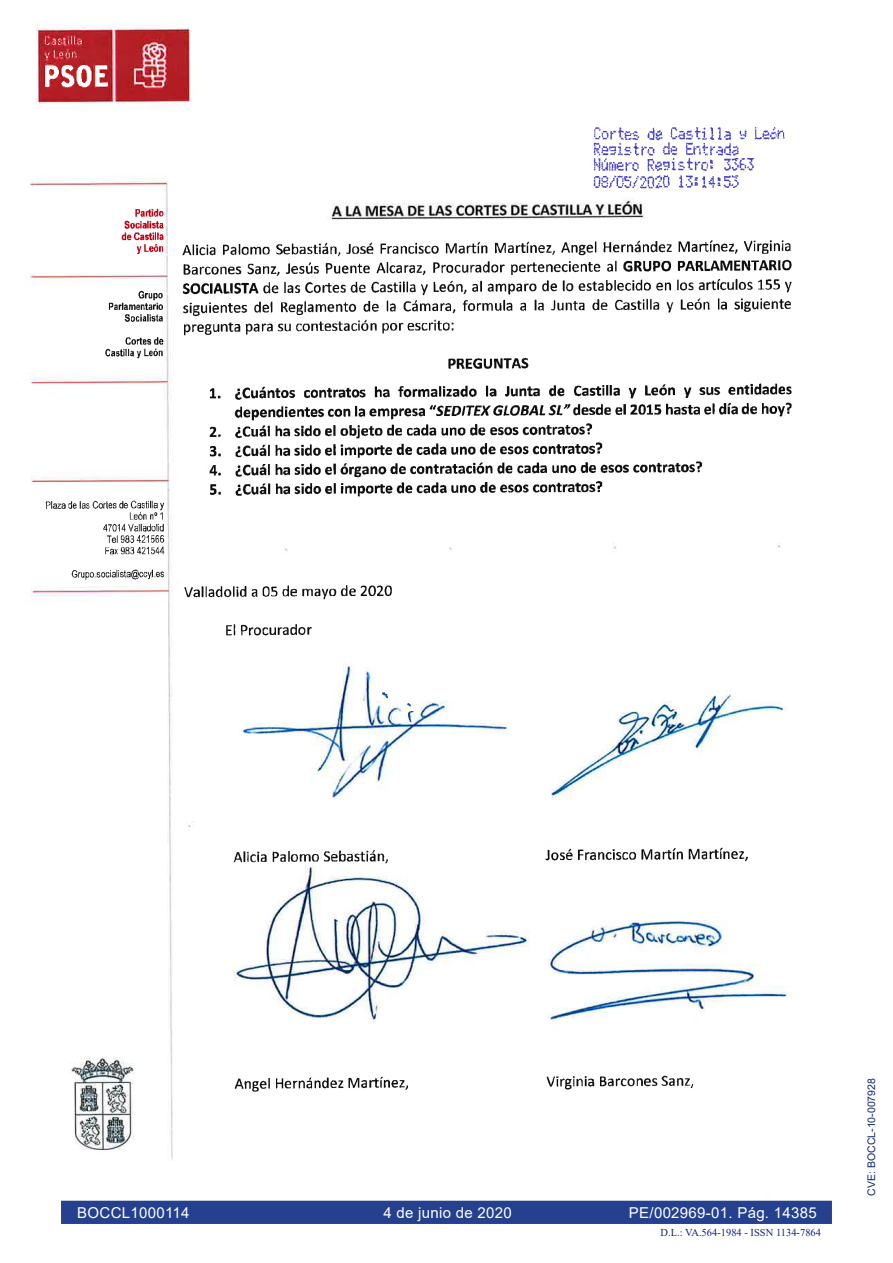
<style>
.page{position:relative;width:893px;height:1263px;background:#fff}
.page>*{position:absolute;margin:0;border:0;box-sizing:border-box;transform-origin:0 0}
.E_CVE{font:15px "Arial";letter-spacing:.02em;color:#fff}
.t1{font:10.5px "Times New Roman";color:#132477}
.t2{font:10.5px "Arial";color:#132477}
</style>
<div class="page">
<div style="left:60px;top:1200px;width:773px;height:25px;background:#25408f"></div>
<div style="left:60px;top:1199px;width:773px;height:26px;border:2px solid #fff"></div>
<img style="left:25px;top:22px;width:808px;height:1178px">
<img style="left:45px;top:36px;width:63px;height:52px">
<img style="left:122px;top:208px;width:43px;height:33px">
<img style="left:592px;top:127px;width:195px;height:62px">
<img style="left:45px;top:241px;width:747px;height:850px">
<img style="left:382px;top:691px;width:32px;height:32px">
<p class="E_CVE" style="left:77px;top:1202px;width:114px">BOCCL1000114</p>
<p class="E_CVE" style="left:383px;top:1202px;width:130px">4 de junio de 2020</p>
<p class="E_CVE" style="left:629px;top:1202px;width:189px">PE/002969-01. Pág. 14385</p>
<p class="t1" style="left:661px;top:1225px;width:162px">D.L.: VA.564-1984 - ISSN 1134-7864</p>
<p class="t2" style="left:864px;top:1195px;width:119px;rotate:-90deg">CVE: BOCCL-10-007928</p>
</div>
